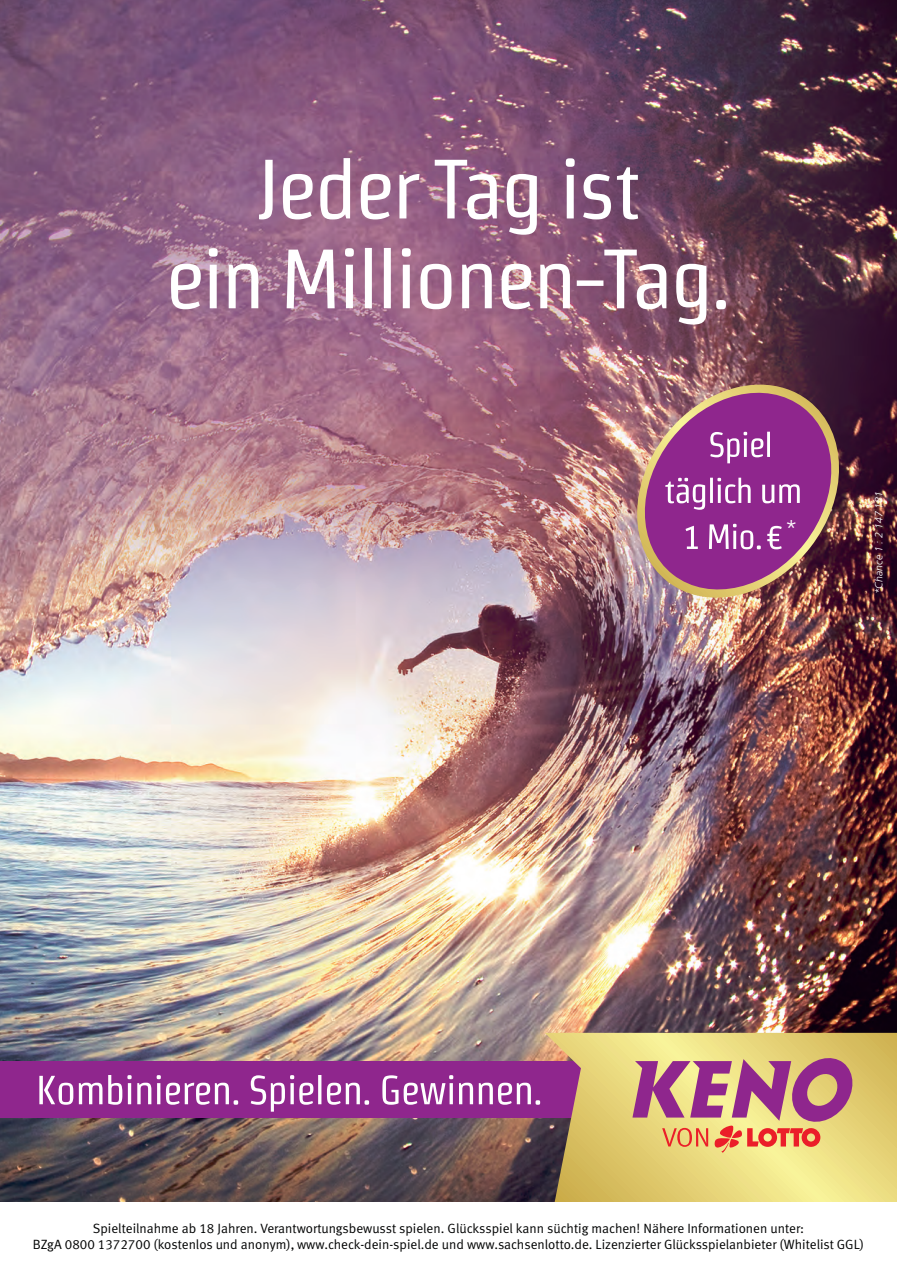
<style>
.page{position:relative;width:897px;height:1267px;background:#fff}
.page>*{position:absolute;margin:0;border:0;box-sizing:border-box;transform-origin:0 0}
.Fotonachweis{font:italic 300 22.95px "Frutiger LT Std";color:#fff}
.t1{font:13.35px/16px "Meta Normal Turk LF";color:#020303;text-align:center}
.Fotonachweis-2{font:italic 300 10.5px "Frutiger LT Std";color:#fff}
</style>
<div class="page">
<img style="left:0;top:0;width:896px;height:1202px">
<div style="left:0;top:1060px;width:896px;height:57px;background:#8f268d"></div>
<svg style="left:544px;top:1032px;width:352px;height:170px"></svg>
<svg style="left:632px;top:1053px;width:223px;height:99px"></svg>
<svg style="left:39px;top:1075px;width:501px;height:36px"></svg>
<svg style="left:171px;top:248px;width:554px;height:76px"></svg>
<svg style="left:259px;top:158px;width:379px;height:77px"></svg>
<img style="left:626px;top:384px;width:223px;height:213px">
<img style="left:637px;top:384px;width:201px;height:213px">
<p class="Fotonachweis" style="left:784px;top:515px;width:14px">*</p>
<p class="Fotonachweis-2" style="left:872px;top:594px;width:105px;rotate:-90deg">*Chance 1 : 2 147 181</p>
<p class="t1" style="left:33px;top:1219px;width:832px">Spielteilnahme ab 18 Jahren. Verantwortungsbewusst spielen. Glücksspiel kann süchtig machen! Nähere Informationen unter:<br>BZgA 0800 1372700 (kostenlos und anonym), www.check-dein-spiel.de und www.sachsenlotto.de. Lizenzierter Glücksspielanbieter (Whitelist GGL)</p>
</div>
